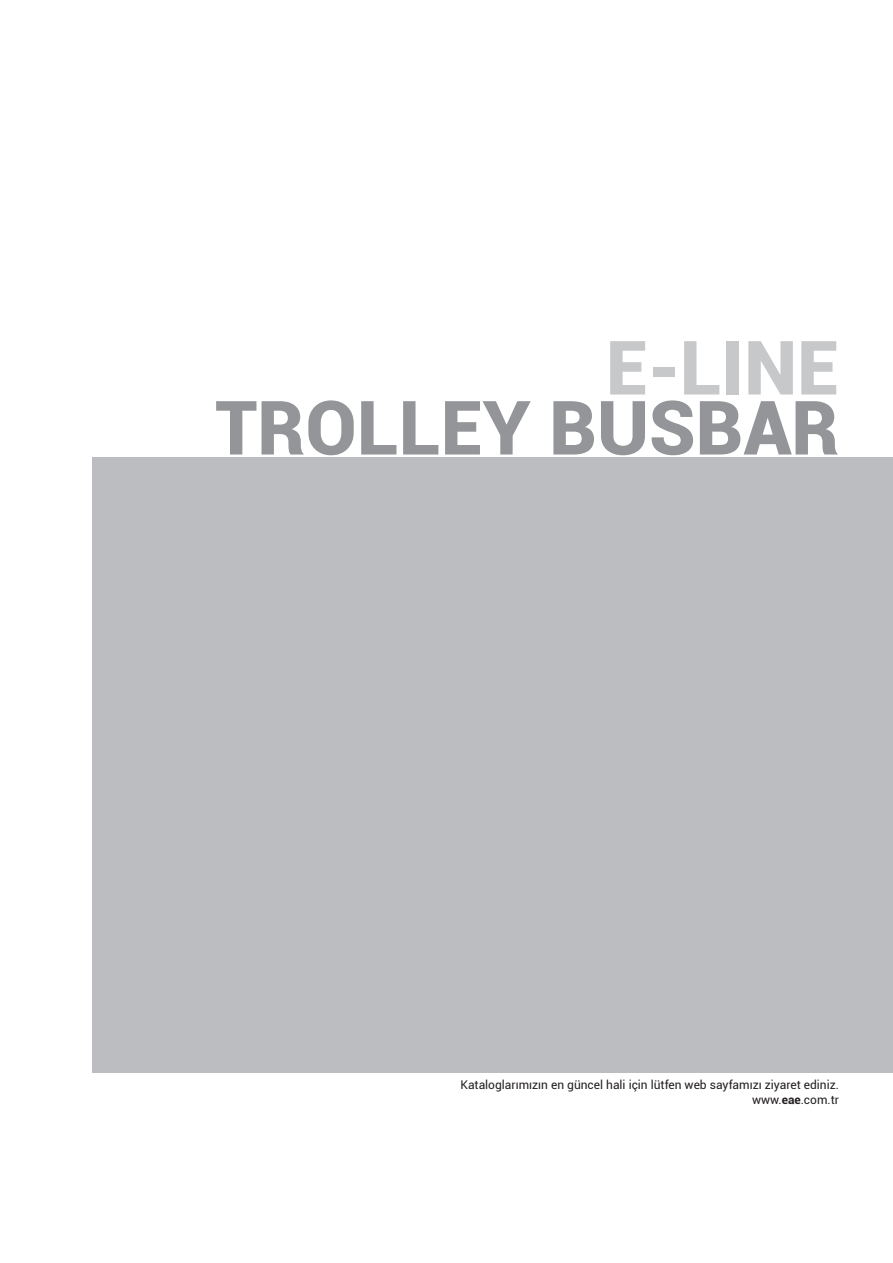
<style>
.page{position:relative;width:893px;height:1263px;background:#fff}
.page>*{position:absolute;margin:0;border:0;box-sizing:border-box;transform-origin:0 0}
.t1{font:900 75px "Roboto";color:#939598}
.t2{font:900 75px "Roboto";color:#c7c8ca}
.t3{font:12px/14.4px "Roboto";color:#231f20;text-align:right}
.s1{font-weight:700}
</style>
<div class="page">
<div style="left:92px;top:458px;width:801px;height:615px;background:#bcbdc0"></div>
<h1 class="t2" style="left:606px;top:315px;width:234px">E-LINE</h1>
<h1 class="t1" style="left:215px;top:375px;width:625px">TROLLEY BUSBAR</h1>
<p class="t3" style="left:460px;top:1077px;width:380px">Kataloglarımızın en güncel hali için lütfen web sayfamızı ziyaret ediniz. www.<span class="s1">eae</span>.com.tr</p>
</div>
